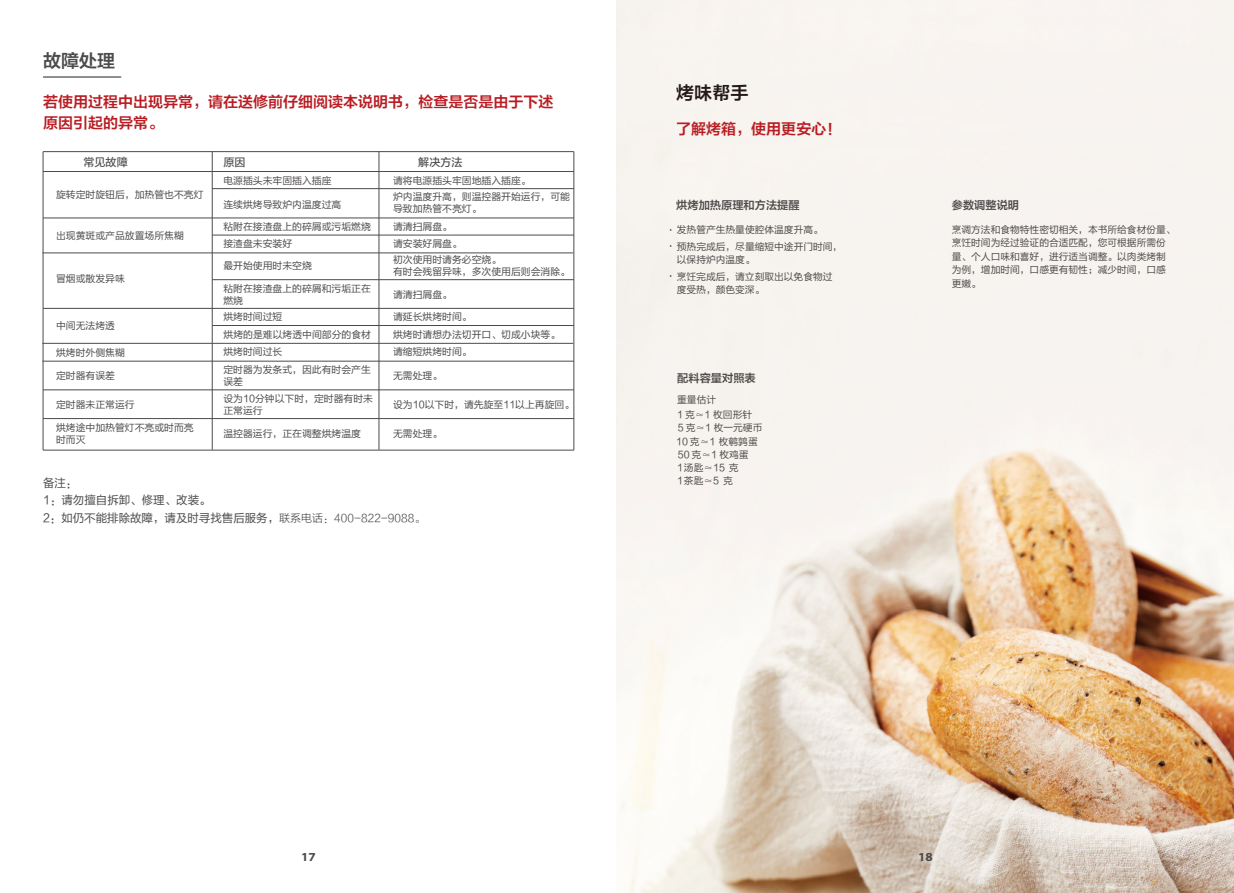
<style>
.page{position:relative;width:1234px;height:893px;background:#fff}
.page>*{position:absolute;margin:0;border:0;box-sizing:border-box;transform-origin:0 0}
.t1{font:18px "FZLTZCHK GBK1 0";color:#4d4a4a}
.t2{font:18px "FZLTZCHK GBK1 0";color:#231916}
.t3{font:15px/21px "FZLTZCHK GBK1 0";color:#b91d23}
.t4{font:700 semi-expanded 12.3px "Myriad Pro";color:#4d4a4a}
.t5{font:11.7px/17.4px "FZLTHK GBK1 0";color:#4d4a4a}
.t6{font:11.25px "FZLTZCHK GBK1 0";color:#4d4a4a}
.t7{font:11.1px "FZLTZHUNHK GBK1 0";color:#4d4a4a}
.t8{font:9.9px/11.9px "FZLTHK GBK1 0";color:#4d4a4a}
.t9{font:9.75px/13.5px "FZLTHK GBK1 0";color:#4d4a4a}
.s1{font-family:"FZLTXHK";font-size:11.1px}
.s2{font-family:"FZLTXHK";font-size:11.4px;color:#231916}
</style>
<div class="page">
<img style="left:616px;top:0;width:617px;height:893px">
<hr style="left:43px;top:151px;width:530px;height:1px;background:#4d4a4a">
<hr style="left:43px;top:171px;width:530px;height:1px;background:#4d4a4a">
<hr style="left:212px;top:188px;width:361px;height:1px;background:#4d4a4a">
<hr style="left:43px;top:218px;width:530px;height:1px;background:#4d4a4a">
<hr style="left:212px;top:235px;width:361px;height:1px;background:#4d4a4a">
<hr style="left:42px;top:253px;width:531px;height:1px;background:#4d4a4a">
<hr style="left:43px;top:308px;width:530px;height:1px;background:#4d4a4a">
<hr style="left:212px;top:325px;width:361px;height:1px;background:#4d4a4a">
<hr style="left:42px;top:343px;width:531px;height:1px;background:#4d4a4a">
<hr style="left:212px;top:279px;width:361px;height:1px;background:#4d4a4a">
<hr style="left:43px;top:152px;width:1px;height:298px;background:#4d4a4a">
<hr style="left:212px;top:152px;width:1px;height:298px;background:#4d4a4a">
<hr style="left:378px;top:152px;width:1px;height:298px;background:#4d4a4a">
<hr style="left:573px;top:152px;width:1px;height:298px;background:#4d4a4a">
<hr style="left:43px;top:389px;width:530px;height:1px;background:#4d4a4a">
<hr style="left:42px;top:361px;width:531px;height:1px;background:#4d4a4a">
<hr style="left:43px;top:418px;width:530px;height:1px;background:#4d4a4a">
<hr style="left:43px;top:450px;width:530px;height:1px;background:#4d4a4a">
<hr style="left:43px;top:76px;width:78px;height:2px;background:#4c4a48">
<h1 class="t1" style="left:43px;top:51px;width:73px">故障处理</h1>
<h2 class="t3" style="left:43px;top:92px;width:511px">若使用过程中出现异常，请在送修前仔细阅读本说明书，检查是否是由于下述原因引起的异常。</h2>
<p class="t7" style="left:83px;top:156px;width:46px">常见故障</p>
<p class="t8" style="left:56px;top:189px;width:149px">旋转定时旋钮后，加热管也不亮灯</p>
<p class="t8" style="left:56px;top:230px;width:129px">出现黄斑或产品放置场所焦糊</p>
<p class="t8" style="left:56px;top:273px;width:70px">冒烟或散发异味</p>
<p class="t7" style="left:223px;top:156px;width:24px">原因</p>
<p class="t7" style="left:418px;top:156px;width:46px">解决方法</p>
<p class="t8" style="left:223px;top:175px;width:110px">电源插头未牢固插入插座</p>
<p class="t8" style="left:393px;top:175px;width:139px">请将电源插头牢固地插入插座。</p>
<p class="t8" style="left:393px;top:220px;width:60px">请清扫屑盘。</p>
<p class="t8" style="left:393px;top:191px;width:178px">炉内温度升高，则温控器开始运行，可能</p>
<p class="t8" style="left:223px;top:199px;width:119px">连续烘烤导致炉内温度过高</p>
<p class="t8" style="left:393px;top:203px;width:90px">导致加热管不亮灯。</p>
<p class="t8" style="left:223px;top:218px;width:149px;line-height:17.2px">粘附在接渣盘上的碎屑或污垢燃烧接渣盘未安装好</p>
<p class="t8" style="left:223px;top:260px;width:90px">最开始使用时未空烧</p>
<p class="t8" style="left:223px;top:283px;width:149px">粘附在接渣盘上的碎屑和污垢正在燃烧</p>
<p class="t8" style="left:393px;top:236px;width:110px;line-height:16.2px">请安装好屑盘。<br>初次使用时请务必空烧。</p>
<p class="t8" style="left:393px;top:266px;width:178px">有时会残留异味，多次使用后则会消除。</p>
<p class="t8" style="left:393px;top:288px;width:60px">请清扫屑盘。</p>
<p class="t8" style="left:223px;top:311px;width:60px">烘烤时间过短</p>
<p class="t8" style="left:393px;top:311px;width:80px">请延长烘烤时间。</p>
<p class="t8" style="left:223px;top:346px;width:60px">烘烤时间过长</p>
<p class="t8" style="left:393px;top:346px;width:80px">请缩短烘烤时间。</p>
<p class="t8" style="left:56px;top:319px;width:60px">中间无法烤透</p>
<p class="t8" style="left:56px;top:347px;width:70px">烘烤时外侧焦糊</p>
<p class="t8" style="left:56px;top:370px;width:60px">定时器有误差</p>
<p class="t8" style="left:56px;top:399px;width:80px">定时器未正常运行</p>
<p class="t8" style="left:393px;top:399px;width:183px">设为10以下时，请先旋至11以上再旋回。</p>
<p class="t8" style="left:223px;top:329px;width:149px">烘烤的是难以烤透中间部分的食材</p>
<p class="t8" style="left:393px;top:329px;width:169px">烘烤时请想办法切开口、切成小块等。</p>
<p class="t8" style="left:223px;top:364px;width:149px">定时器为发条式，因此有时会产生误差</p>
<p class="t8" style="left:393px;top:370px;width:51px">无需处理。</p>
<p class="t8" style="left:223px;top:393px;width:151px">设为10分钟以下时，定时器有时未正常运行</p>
<p class="t8" style="left:56px;top:422px;width:139px">烘烤途中加热管灯不亮或时而亮时而灭</p>
<p class="t8" style="left:223px;top:428px;width:139px">温控器运行，正在调整烘烤温度</p>
<p class="t8" style="left:393px;top:428px;width:51px">无需处理。</p>
<p class="t5" style="left:43px;top:474px;width:384px">备注：<br>1：请勿擅自拆卸、修理、改装。<br>2：如仍不能排除故障，请及时寻找售后服务，<span class="s1">联系电话：400-822-9088。</span></p>
<h1 class="t2" style="left:676px;top:83px;width:73px">烤味帮手</h1>
<h2 class="t3" style="left:676px;top:119px;width:167px">了解烤箱，使用更安心！</h2>
<p class="t6" style="left:676px;top:199px;width:125px">烘烤加热原理和方法提醒</p>
<p class="t9" style="left:665px;top:221px;width:179px;line-height:17px"><span class="s2">·</span>发热管产生热量使腔体温度升高。<br><span class="s2">·</span>预热完成后，尽量缩短中途开门时间，</p>
<p class="t9" style="left:665px;top:252px;width:169px;line-height:16.4px;text-indent:12px">以保持炉内温度。<br><span class="s2">·</span>烹饪完成后，请立刻取出以免食物过</p>
<p class="t9" style="left:676px;top:283px;width:89px">度受热，颜色变深。</p>
<p class="t6" style="left:677px;top:372px;width:80px">配料容量对照表</p>
<p class="t9" style="left:676px;top:393px;width:88px">重量估计<br>1 克≈1 枚回形针<br>5 克≈1 枚一元硬币<br>10 克≈1 枚鹌鹑蛋<br>50 克≈1 枚鸡蛋<br>1汤匙≈15 克<br>1茶匙≈5 克</p>
<p class="t6" style="left:951px;top:199px;width:69px">参数调整说明</p>
<p class="t9" style="left:951px;top:223px;width:225px">烹调方法和食物特性密切相关，本书所给食材份量、烹饪时间为经过验证的合适匹配，您可根据所需份量、个人口味和喜好，进行适当调整。以肉类烤制为例，增加时间，口感更有韧性；减少时间，口感更嫩。</p>
<p class="t4" style="left:301px;top:848px;width:16px">17</p>
<p class="t4" style="left:917px;top:848px;width:16px">18</p>
</div>
